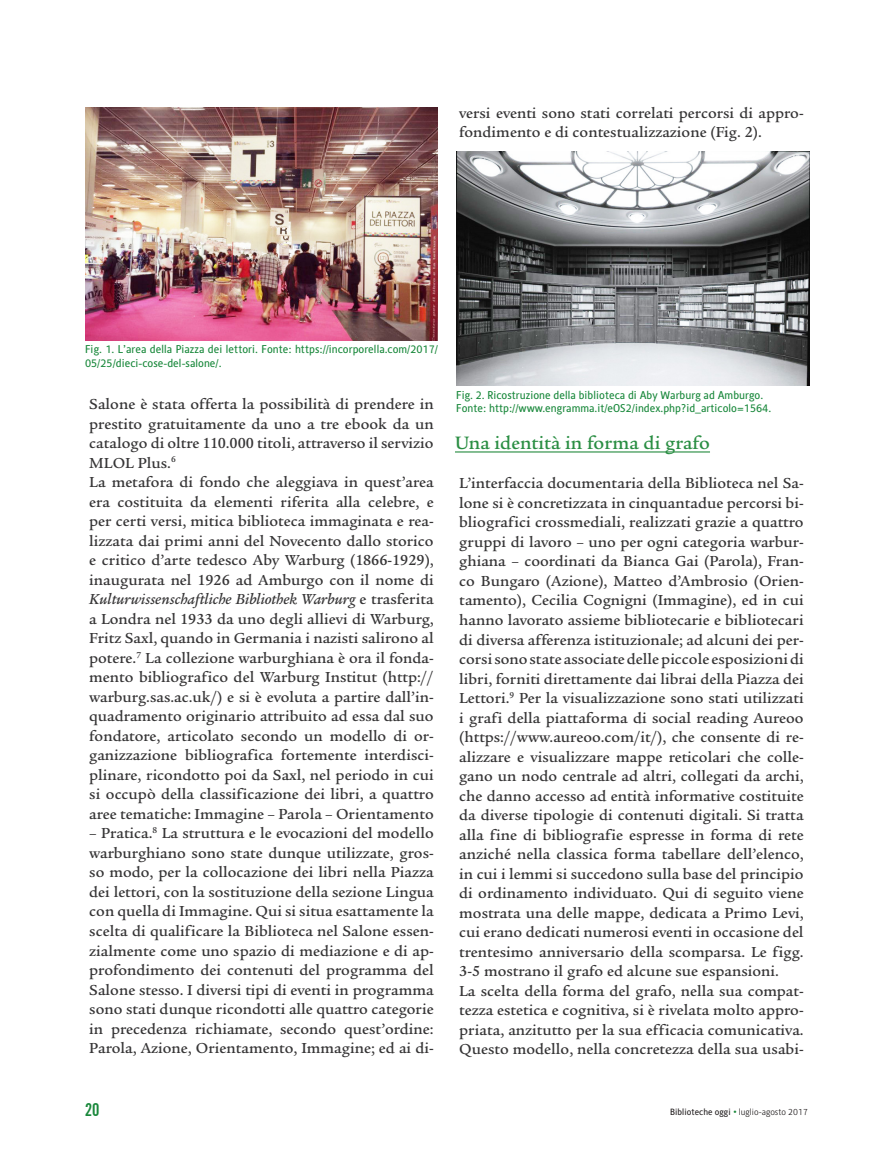
<style>
.page{position:relative;width:893px;height:1149px;background:#fff}
.page>*{position:absolute;margin:0;border:0;box-sizing:border-box;transform-origin:0 0}
.testi-1Colonna{font:500 19.5px "Legacy Ser ITC";color:#2a8e43}
.t1{font:18px "Alternate Gothic No 2 BT";color:#19883b}
.testi_-_rubriche-1Co{font:500 15.75px/19.5px "Legacy Ser ITC";color:#363536;text-align:justify}
.dida{font:11.25px/13.5px "Alber";color:#19883b}
.t2{font:300 9px "Alber";color:#231f20}
.s1{font-style:italic}
.s2{font-weight:400}
.s3{font-weight:700;font-style:italic;color:#19883b}
</style>
<div class="page">
<hr style="left:455px;top:451px;width:255px;height:1px;background:#2a8e43">
<img style="left:85px;top:107px;width:353px;height:234px">
<img style="left:456px;top:151px;width:353px;height:234px">
<p class="testi_-_rubriche-1Co" style="left:459px;top:103px;width:346px">versi eventi sono stati correlati percorsi di appro&shy;fondimento e di contestualizzazione (Fig. 2).</p>
<p class="dida" style="left:85px;top:342px;width:354px">Fig. 1. L’area della Piazza dei lettori. Fonte: https://incorporella.com/2017/<br>05/25/dieci-cose-del-salone/.</p>
<p class="testi_-_rubriche-1Co" style="left:89px;top:394px;width:346px">Salone è stata offerta la possibilità di prendere in prestito gratuitamente da uno a tre ebook da un catalogo di oltre 110.000 titoli, attraverso il servizio MLOL Plus.<sup>6</sup></p>
<p class="testi_-_rubriche-1Co" style="left:89px;top:472px;width:346px">La metafora di fondo che aleggiava in quest’area era costituita da elementi riferita alla celebre, e per certi versi, mitica biblioteca immaginata e rea&shy;lizzata dai primi anni del Novecento dallo storico e critico d’arte tedesco Aby Warburg (1866-1929), inaugurata nel 1926 ad Amburgo con il nome di <span class="s1">Kulturwissenschaftliche Bibliothek Warburg</span> e trasferita a Londra nel 1933 da uno degli allievi di Warburg, Fritz Saxl, quando in Germania i nazisti salirono al potere.<sup>7</sup> La collezione warburghiana è ora il fonda&shy;mento bibliografico del Warburg Institut (http:// warburg.sas.ac.uk/) e si è evoluta a partire dall’in&shy;quadramento originario attribuito ad essa dal suo fondatore, articolato secondo un modello di or&shy;ganizzazione bibliografica fortemente interdisci&shy;plinare, ricondotto poi da Saxl, nel periodo in cui si occupò della classificazione dei libri, a quattro aree tematiche: Immagine – Parola – Orientamento</p>
<p class="testi_-_rubriche-1Co" style="left:89px;top:823px;width:346px">– Pratica.<sup>8</sup> La struttura e le evocazioni del modello warburghiano sono state dunque utilizzate, gros&shy;so modo, per la collocazione dei libri nella Piazza dei lettori, con la sostituzione della sezione Lingua con quella di Immagine. Qui si situa esattamente la scelta di qualificare la Biblioteca nel Salone essen&shy;zialmente come uno spazio di mediazione e di ap&shy;profondimento dei contenuti del programma del Salone stesso. I diversi tipi di eventi in programma sono stati dunque ricondotti alle quattro categorie in precedenza richiamate, secondo quest’ordine:<br>Parola, Azione, Orientamento, Immagine; ed ai di-</p>
<p class="dida" style="left:456px;top:388px;width:309px">Fig. 2. Ricostruzione della biblioteca di Aby Warburg ad Amburgo.</p>
<p class="dida" style="left:456px;top:401px;width:317px">Fonte: http://www.engramma.it/eOS2/index.php?id_articolo=1564.</p>
<p class="testi-1Colonna" style="left:455px;top:432px;width:256px">Una identità in forma di grafo</p>
<p class="testi_-_rubriche-1Co" style="left:459px;top:473px;width:346px">L’interfaccia documentaria della Biblioteca nel Sa&shy;lone si è concretizzata in cinquantadue percorsi bi&shy;bliografici crossmediali, realizzati grazie a quattro gruppi di lavoro – uno per ogni categoria warbur&shy;ghiana – coordinati da Bianca Gai (Parola), Fran&shy;co Bungaro (Azione), Matteo d’Ambrosio (Orien&shy;tamento), Cecilia Cognigni (Immagine), ed in cui hanno lavorato assieme bibliotecarie e bibliotecari di diversa afferenza istituzionale; ad alcuni dei per&shy;corsi sono state associate delle piccole esposizioni di libri, forniti direttamente dai librai della Piazza dei Lettori.<sup>9</sup> Per la visualizzazione sono stati utilizzati i grafi della piattaforma di social reading Aureoo (https://www.aureoo.com/it/), che consente di re&shy;alizzare e visualizzare mappe reticolari che colle&shy;gano un nodo centrale ad altri, collegati da archi, che danno accesso ad entità informative costituite da diverse tipologie di contenuti digitali. Si tratta alla fine di bibliografie espresse in forma di rete anziché nella classica forma tabellare dell’elenco, in cui i lemmi si succedono sulla base del principio di ordinamento individuato. Qui di seguito viene mostrata una delle mappe, dedicata a Primo Levi, cui erano dedicati numerosi eventi in occasione del trentesimo anniversario della scomparsa. Le figg.<br>3-5 mostrano il grafo ed alcune sue espansioni.</p>
<p class="testi_-_rubriche-1Co" style="left:459px;top:980px;width:346px">La scelta della forma del grafo, nella sua compat&shy;tezza estetica e cognitiva, si è rivelata molto appro&shy;priata, anzitutto per la sua efficacia comunicativa.<br>Questo modello, nella concretezza della sua usabi-</p>
<p class="t1" style="left:85px;top:1099px;width:16px">20</p>
<p class="t2" style="left:670px;top:1106px;width:139px"><span class="s2">Biblioteche oggi</span> <span class="s3">•</span> luglio-agosto 2017</p>
</div>
